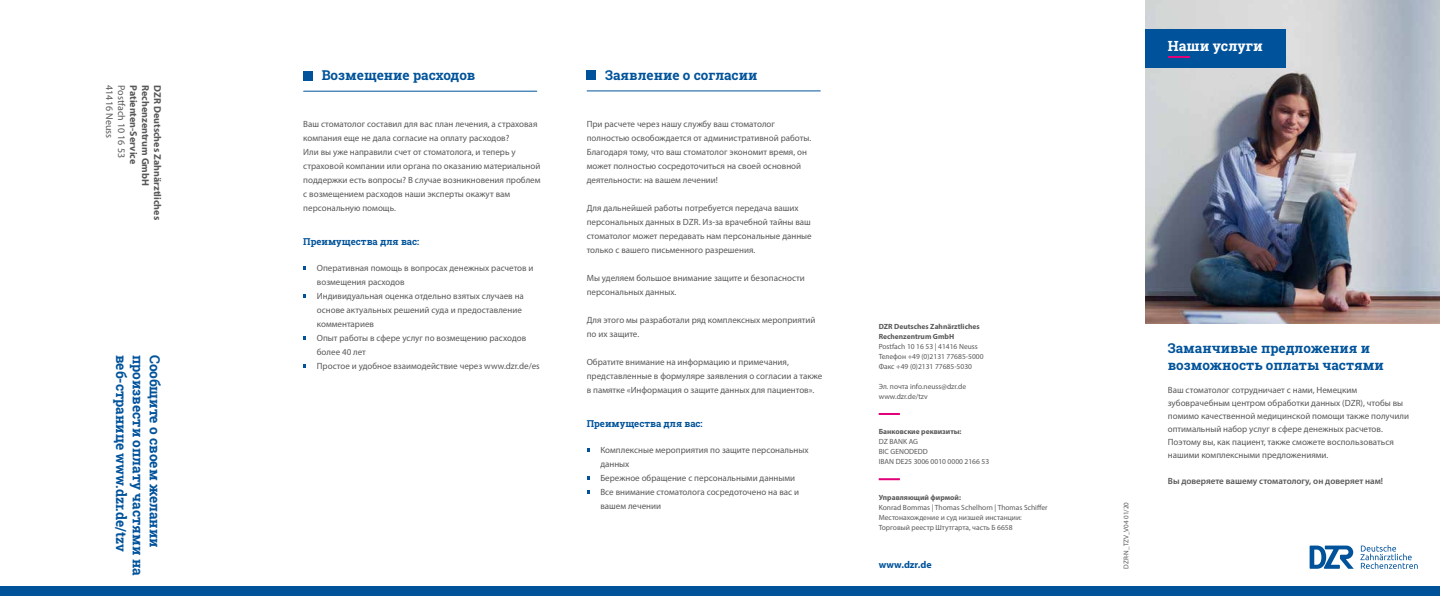
<style>
.page{position:relative;width:1440px;height:596px;background:#fff}
.page>*{position:absolute;margin:0;border:0;box-sizing:border-box;transform-origin:0 0}
.t1{font:700 14px "Roboto Slab";color:#00539b}
.t2{font:700 14px "Roboto Slab";color:#fff}
.t3{font:700 13.5px/16.2px "Roboto Slab";color:#00539b}
.t4{font:700 10px "Myriad Pro";color:#58585a}
.t5{font:10px "Myriad Pro";color:#58585a}
.t6{font:700 10px "Myriad Pro";color:#00539b}
.t7{font:700 9.5px "Roboto Slab";color:#00539b}
.t8{font:9px/14px "Myriad Pro";color:#58585a}
.t9{font:600 9px "Myriad Pro";color:#58585a}
.t10{font:7.5px/10px "Myriad Pro";color:#58585a}
.t11{font:700 7.5px/10px "Myriad Pro";color:#58585a}
.t12{font:7px "Myriad Pro";color:#58585a}
</style>
<div class="page">
<hr style="left:879px;top:412px;width:21px;height:2px;background:#e2007a">
<hr style="left:879px;top:478px;width:21px;height:2px;background:#e2007a">
<div style="left:587px;top:71px;width:9px;height:9px;background:#00539b"></div>
<hr style="left:587px;top:90px;width:234px;height:1px;background:#00539b">
<div style="left:0;top:586px;width:1440px;height:9px;background:#00539b"></div>
<div style="left:303px;top:71px;width:10px;height:9px;background:#00539b"></div>
<hr style="left:303px;top:91px;width:234px;height:1px;background:#00539b">
<img style="left:1145px;top:0;width:295px;height:323px">
<div style="left:1145px;top:30px;width:141px;height:38px;background:#00539b"></div>
<hr style="left:1168px;top:56px;width:21px;height:2px;background:#e2007a">
<svg style="left:1310px;top:545px;width:44px;height:23px"></svg>
<svg style="left:1360px;top:545px;width:58px;height:23px"></svg>
<p class="t5" style="left:116px;top:85px;width:54px;rotate:90deg">41416 Neuss</p>
<p class="t5" style="left:128px;top:85px;width:74px;rotate:90deg">Postfach 10 16 53</p>
<p class="t4" style="left:140px;top:85px;width:80px;rotate:90deg">Patienten-Service</p>
<p class="t4" style="left:152px;top:85px;width:102px;rotate:90deg">Rechenzentrum GmbH</p>
<p class="t4" style="left:164px;top:85px;width:136px;rotate:90deg">DZR Deutsches Zahnärztliches</p>
<h1 class="t1" style="left:131px;top:354px;width:199px;rotate:90deg">веб-странице www.dzr.de/tzv</h1>
<h1 class="t1" style="left:148px;top:354px;width:222px;rotate:90deg">произвести оплату частями на</h1>
<h1 class="t1" style="left:164px;top:354px;width:194px;rotate:90deg">Сообщите о своем желании</h1>
<h2 class="t3" style="left:322px;top:67px;width:155px">Возмещение расходов</h2>
<p class="t8" style="left:303px;top:117px;width:239px">Ваш стоматолог составил для вас план лечения, а страховая компания еще не дала согласие на оплату расходов?<br>Или вы уже направили счет от стоматолога, и теперь у страховой компании или органа по оказанию материальной поддержки есть вопросы? В случае возникновения проблем с возмещением расходов наши эксперты окажут вам персональную помощь.</p>
<p class="t7" style="left:303px;top:235px;width:117px">Преимущества для вас:</p>
<p class="t8" style="left:317px;top:260px;width:224px">Оперативная помощь в вопросах денежных расчетов и возмещения расходов<br>Индивидуальная оценка отдельно взятых случаев на основе актуальных решений суда и предоставление комментариев<br>Опыт работы в сфере услуг по возмещению расходов более 40 лет<br>Простое и удобное взаимодействие через www.dzr.de/es</p>
<h2 class="t3" style="left:605px;top:67px;width:154px">Заявление о согласии</h2>
<p class="t8" style="left:587px;top:116px;width:226px">При расчете через нашу службу ваш стоматолог полностью освобождается от административной работы.<br>Благодаря тому, что ваш стоматолог экономит время, он может полностью сосредоточиться на своей основной деятельности: на вашем лечении!</p>
<p class="t8" style="left:587px;top:200px;width:227px">Для дальнейшей работы потребуется передача ваших персональных данных в DZR. Из-за врачебной тайны ваш стоматолог может передавать нам персональные данные только с вашего письменного разрешения.</p>
<p class="t8" style="left:587px;top:270px;width:220px">Мы уделяем большое внимание защите и безопасности персональных данных.</p>
<p class="t8" style="left:587px;top:312px;width:230px">Для этого мы разработали ряд комплексных мероприятий по их защите.</p>
<p class="t8" style="left:587px;top:354px;width:237px">Обратите внимание на информацию и примечания, представленные в формуляре заявления о согласии а также в памятке «Информация о защите данных для пациентов».</p>
<p class="t7" style="left:587px;top:417px;width:117px">Преимущества для вас:</p>
<p class="t8" style="left:600px;top:442px;width:210px">Комплексные мероприятия по защите персональных данных<br>Бережное обращение с персональными данными<br>Все внимание стоматолога сосредоточено на вас и вашем лечении</p>
<p class="t11" style="left:879px;top:321px;width:102px">DZR Deutsches Zahnärztliches<br>Rechenzentrum GmbH</p>
<p class="t10" style="left:879px;top:341px;width:106px">Postfach 10 16 53 | 41416 Neuss<br>Телефон +49 (0)2131 77685-5000<br>Факс +49 (0)2131 77685-5030</p>
<p class="t10" style="left:879px;top:381px;width:89px">Эл. почта info.neuss@dzr.de www.dzr.de/tzv</p>
<p class="t11" style="left:879px;top:426px;width:84px">Банковские реквизиты:</p>
<p class="t10" style="left:879px;top:436px;width:112px">DZ BANK AG<br>BIC GENODEDD<br>IBAN DE25 3006 0010 0000 2166 53</p>
<p class="t11" style="left:879px;top:491px;width:84px">Управляющий фирмой:</p>
<p class="t10" style="left:879px;top:501px;width:170px">Konrad Bommas | Thomas Schelhorn | Thomas Schiffer<br>Местонахождение и суд низшей инстанции:<br>Торговый реестр Штутгарта, часть Б 6658</p>
<p class="t6" style="left:879px;top:557px;width:54px">www.dzr.de</p>
<h1 class="t2" style="left:1168px;top:37px;width:97px">Наши услуги</h1>
<p class="t12" style="left:1122px;top:568px;width:68px;rotate:-90deg">DZR-N_TZV_V04 01/20</p>
<h2 class="t3" style="left:1168px;top:340px;width:217px">Заманчивые предложения и возможность оплаты частями</h2>
<p class="t8" style="left:1168px;top:383px;width:243px;line-height:13px">Ваш стоматолог сотрудничает с нами, Немецким зубоврачебным центром обработки данных (DZR), чтобы вы помимо качественной медицинской помощи также получили оптимальный набор услуг в сфере денежных расчетов.<br>Поэтому вы, как пациент, также сможете воспользоваться нашими комплексными предложениями.</p>
<p class="t9" style="left:1168px;top:475px;width:217px">Вы доверяете вашему стоматологу, он доверяет нам!</p>
</div>
